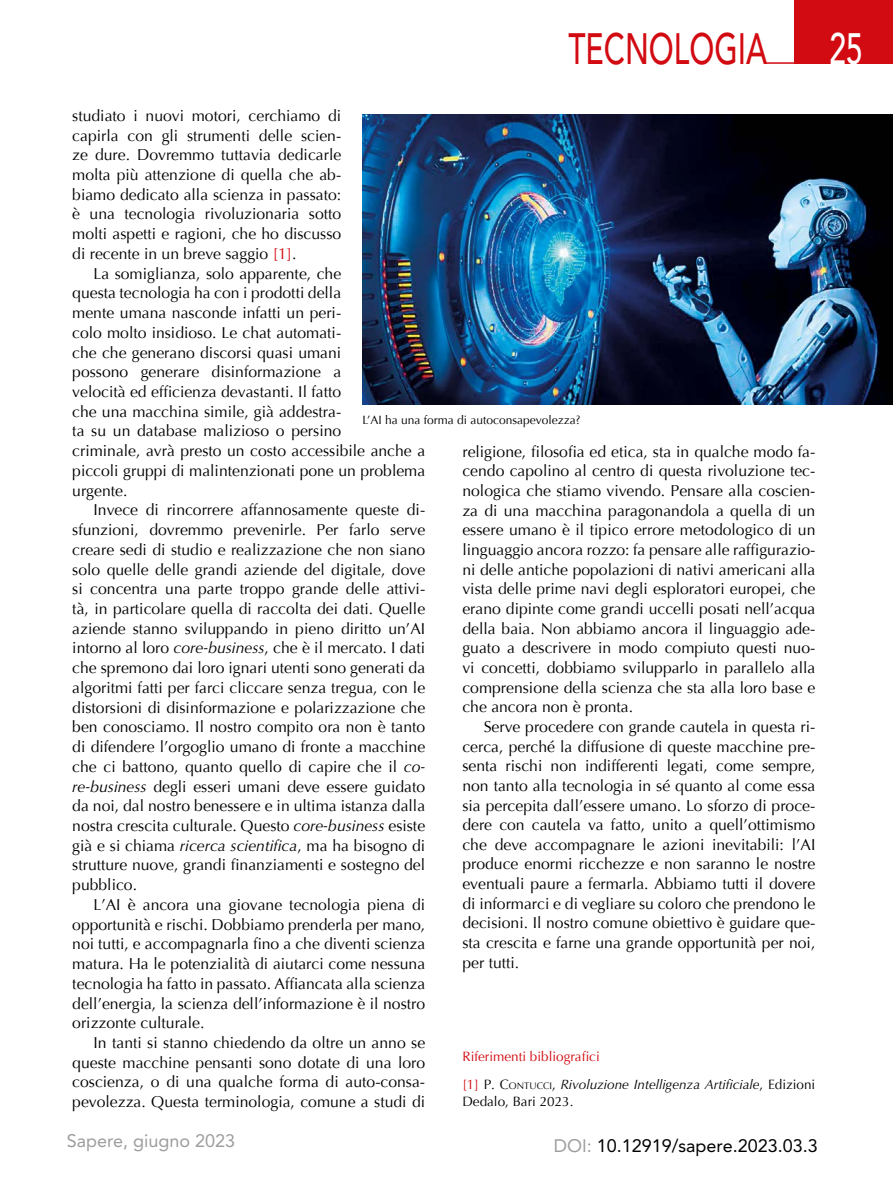
<style>
.page{position:relative;width:893px;height:1191px;background:#fff}
.page>*{position:absolute;margin:0;border:0;box-sizing:border-box;transform-origin:0 0}
.t1{font:500 43.5px "Avenir";color:#d20a11;scale:.69 1}
.t2{font:500 43.5px "Avenir";color:#fff;scale:.69 1}
.t3{font:18px "Avenir";color:#000}
.t4{font:18px "Avenir";color:#9d9d9c}
.t5{font:15.75px/19.6px "Optima";color:#000;text-align:justify}
.t6{font:italic 13.5px/28.5px "Optima";color:#000}
.t7{font:13.5px "Optima";color:#000}
.t8{font:12px "Optima";color:#000}
.s1{color:#d20a11}
.s2{font-style:italic}
.s3{font-style:normal;color:#d20a11}
.s4{font-style:normal}
.s5{font-style:normal;font-size:9.45px}
.s6{color:#9d9d9c}
</style>
<div class="page">
<div style="left:794px;top:0;width:99px;height:64px;background:#d20a11"></div>
<hr style="left:765px;top:62px;width:36px;height:2px;background:#d20a11">
<img style="left:362px;top:115px;width:531px;height:289px">
<h1 class="t1" style="left:568px;top:24px;width:290px">TECNOLOGIA</h1>
<h1 class="t2" style="left:829px;top:24px;width:50px">25</h1>
<p class="t5" style="left:72px;top:106px;width:270px">studiato i nuovi motori, cerchiamo di capirla con gli strumenti delle scien&shy;ze dure. Dovremmo tuttavia dedicarle molta più attenzione di quella che ab&shy;biamo dedicato alla scienza in passato: è una tecnologia rivoluzionaria sotto molti aspetti e ragioni, che ho discusso di recente in un breve saggio <span class="s1">[1]</span>.</p>
<p class="t5" style="left:72px;top:264px;width:354px;text-align:left;text-indent:21px">La somiglianza, solo apparente, che<br>questa tecnologia ha con i prodotti della<br>mente umana nasconde infatti un peri-<br>colo molto insidioso. Le chat automati-<br>che che generano discorsi quasi umani<br>possono generare disinformazione a<br>velocità ed efficienza devastanti. Il fatto<br>che una macchina simile, già addestra-<br>ta su un database malizioso o persino<br>criminale, avrà presto un costo accessibile anche a piccoli gruppi di malintenzionati pone un problema urgente.</p>
<p class="t5" style="left:72px;top:500px;width:354px;text-indent:21px">Invece di rincorrere affannosamente queste di&shy;sfunzioni, dovremmo prevenirle. Per farlo serve creare sedi di studio e realizzazione che non siano solo quelle delle grandi aziende del digitale, dove si concentra una parte troppo grande delle attivi&shy;tà, in particolare quella di raccolta dei dati. Quelle aziende stanno sviluppando in pieno diritto un’AI intorno al loro <span class="s2">core-business</span>, che è il mercato. I dati che spremono dai loro ignari utenti sono generati da algoritmi fatti per farci cliccare senza tregua, con le distorsioni di disinformazione e polarizzazione che ben conosciamo. Il nostro compito ora non è tanto di difendere l’orgoglio umano di fronte a macchine che ci battono, quanto quello di capire che il <span class="s2">co&shy;re-business</span> degli esseri umani deve essere guidato da noi, dal nostro benessere e in ultima istanza dalla nostra crescita culturale. Questo <span class="s2">core-business</span> esiste già e si chiama <span class="s2">ricerca scientifica</span>, ma ha bisogno di strutture nuove, grandi finanziamenti e sostegno del pubblico.</p>
<p class="t5" style="left:72px;top:895px;width:354px;text-indent:21px">L’AI è ancora una giovane tecnologia piena di opportunità e rischi. Dobbiamo prenderla per mano, noi tutti, e accompagnarla fino a che diventi scienza matura. Ha le potenzialità di aiutarci come nessuna tecnologia ha fatto in passato. Affiancata alla scienza dell’energia, la scienza dell’informazione è il nostro orizzonte culturale.</p>
<p class="t5" style="left:72px;top:1033px;width:354px;text-indent:21px">In tanti si stanno chiedendo da oltre un anno se queste macchine pensanti sono dotate di una loro coscienza, o di una qualche forma di auto-consa&shy;pevolezza. Questa terminologia, comune a studi di</p>
<p class="t8" style="left:362px;top:413px;width:219px">L’AI ha una forma di autoconsapevolezza?</p>
<p class="t5" style="left:462px;top:442px;width:354px">religione, filosofia ed etica, sta in qualche modo fa&shy;cendo capolino al centro di questa rivoluzione tec&shy;nologica che stiamo vivendo. Pensare alla coscien&shy;za di una macchina paragonandola a quella di un essere umano è il tipico errore metodologico di un linguaggio ancora rozzo: fa pensare alle raffigurazio&shy;ni delle antiche popolazioni di nativi americani alla vista delle prime navi degli esploratori europei, che erano dipinte come grandi uccelli posati nell’acqua della baia. Non abbiamo ancora il linguaggio ade&shy;guato a descrivere in modo compiuto questi nuo&shy;vi concetti, dobbiamo svilupparlo in parallelo alla comprensione della scienza che sta alla loro base e che ancora non è pronta.</p>
<p class="t5" style="left:462px;top:717px;width:354px;text-indent:21px">Serve procedere con grande cautela in questa ri&shy;cerca, perché la diffusione di queste macchine pre&shy;senta rischi non indifferenti legati, come sempre, non tanto alla tecnologia in sé quanto al come essa sia percepita dall’essere umano. Lo sforzo di proce&shy;dere con cautela va fatto, unito a quell’ottimismo che deve accompagnare le azioni inevitabili: l’AI produce enormi ricchezze e non saranno le nostre eventuali paure a fermarla. Abbiamo tutti il dovere di informarci e di vegliare su coloro che prendono le decisioni. Il nostro comune obiettivo è guidare que&shy;sta crescita e farne una grande opportunità per noi, per tutti.</p>
<p class="t6" style="left:462px;top:1042px;width:354px"><span class="s3">Riferimenti bibliografici<br>[1]</span> <span class="s4">P.</span> <span class="s4">C</span><span class="s5">ONTUCC I</span><span class="s4">,</span> Rivoluzione Intelligenza Artificiale<span class="s4">, Edizioni</span></p>
<p class="t7" style="left:462px;top:1093px;width:113px">Dedalo, Bari 2023.</p>
<p class="t4" style="left:67px;top:1130px;width:170px">Sapere, giugno 2023</p>
<p class="t3" style="left:554px;top:1135px;width:265px"><span class="s6">DOI:</span> 10.12919/sapere.2023.03.3</p>
</div>
